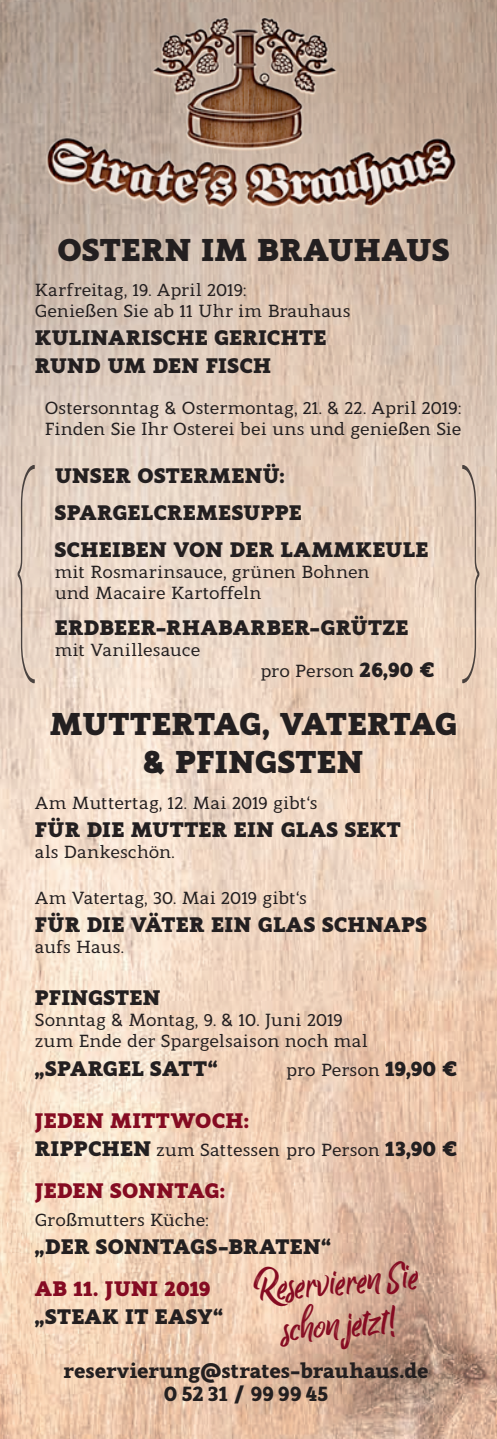
<style>
.page{position:relative;width:497px;height:1439px;background:#fff}
.page>*{position:absolute;margin:0;border:0;box-sizing:border-box;transform-origin:0 0}
.t1{font:44.1px/42.7px "Billy Ohio Dua";color:#850b22;text-align:center}
.t2{font:900 31.5px/37.8px "Modum";letter-spacing:.005em;color:#231f20;text-align:center}
.t3{font:900 21px/36.8px "Modum";letter-spacing:.015em;color:#231f20}
.t4{font:800 21px/22.8px "Modum";color:#231f20;text-align:center}
.t5{font:900 21px "Modum";letter-spacing:.005em;color:#850b22}
.t6{font:500 17.5px/21px "Modum";color:#231f20}
.s1{font-weight:900;font-size:21px}
</style>
<div class="page">
<img style="left:0;top:0;width:496px;height:1439px">
<img style="left:22px;top:0;width:452px;height:247px">
<svg style="left:18px;top:465px;width:17px;height:218px;background:#d5c3b5"></svg>
<svg style="left:461px;top:465px;width:18px;height:218px;background:#d7c1af"></svg>
<h2 class="t2" style="left:57px;top:227px;width:393px">OSTERN IM BRAUHAUS</h2>
<p class="t6" style="left:35px;top:278px;width:317px">Karfreitag, 19. April 2019:<br>Genießen Sie ab 11 Uhr im Brauhaus</p>
<p class="t3" style="left:35px;top:322px;width:292px;line-height:28px">KULINARISCHE GERICHTE<br>RUND UM DEN FISCH</p>
<p class="t6" style="left:45px;top:396px;width:417px">Ostersonntag &amp; Ostermontag, 21. &amp; 22. April 2019:<br>Finden Sie Ihr Osterei bei uns und genießen Sie</p>
<p class="t3" style="left:55px;top:455px;width:374px">UNSER OSTERMENÜ:<br>SPARGELCREMESUPPE<br>SCHEIBEN VON DER LAMMKEULE</p>
<p class="t6" style="left:55px;top:559px;width:316px">mit Rosmarinsauce, grünen Bohnen und Macaire Kartoffeln</p>
<p class="t3" style="left:55px;top:607px;width:354px">ERDBEER-RHABARBER-GRÜTZE</p>
<p class="t6" style="left:55px;top:638px;width:147px">mit Vanillesauce</p>
<p class="t6" style="left:260px;top:659px;width:176px">pro Person <span class="s1">26,90 €</span></p>
<h2 class="t2" style="left:50px;top:701px;width:408px">MUTTERTAG, VATERTAG &amp; PFINGSTEN</h2>
<p class="t6" style="left:35px;top:790px;width:284px">Am Muttertag, 12. Mai 2019 gibt‘s</p>
<p class="t3" style="left:35px;top:808px;width:367px">FÜR DIE MUTTER EIN GLAS SEKT</p>
<p class="t6" style="left:35px;top:839px;width:141px">als Dankeschön.</p>
<p class="t6" style="left:35px;top:885px;width:273px">Am Vatertag, 30. Mai 2019 gibt‘s</p>
<p class="t3" style="left:35px;top:903px;width:393px">FÜR DIE VÄTER EIN GLAS SCHNAPS</p>
<p class="t6" style="left:35px;top:934px;width:91px">aufs Haus.</p>
<p class="t3" style="left:35px;top:977px;width:127px">PFINGSTEN</p>
<p class="t6" style="left:35px;top:1008px;width:334px">Sonntag &amp; Montag, 9. &amp; 10. Juni 2019 zum Ende der Spargelsaison noch mal</p>
<p class="t3" style="left:35px;top:1047px;width:184px">„SPARGEL SATT“</p>
<p class="t6" style="left:285px;top:1057px;width:173px">pro Person <span class="s1">19,90 €</span></p>
<p class="t5" style="left:35px;top:1103px;width:215px">JEDEN MITTWOCH:</p>
<p class="t6" style="left:35px;top:1138px;width:423px"><span class="s1">RIPPCHEN</span> zum Sattessen pro Person <span class="s1">13,90 €</span></p>
<p class="t5" style="left:35px;top:1173px;width:191px">JEDEN SONNTAG:</p>
<p class="t6" style="left:35px;top:1208px;width:175px">Großmutters Küche:</p>
<p class="t3" style="left:35px;top:1226px;width:297px">„DER SONNTAGS-BRATEN“</p>
<p class="t5" style="left:35px;top:1271px;width:177px">AB 11. JUNI 2019</p>
<p class="t3" style="left:35px;top:1296px;width:189px">„STEAK IT EASY“</p>
<p class="t4" style="left:63px;top:1356px;width:366px">reservierung@strates-brauhaus.de<br>0 52 31 / 99 99 45</p>
<h1 class="t1" style="left:250px;top:1263px;width:166px;rotate:-5deg">Reservieren Sie schon jetzt!</h1>
</div>
